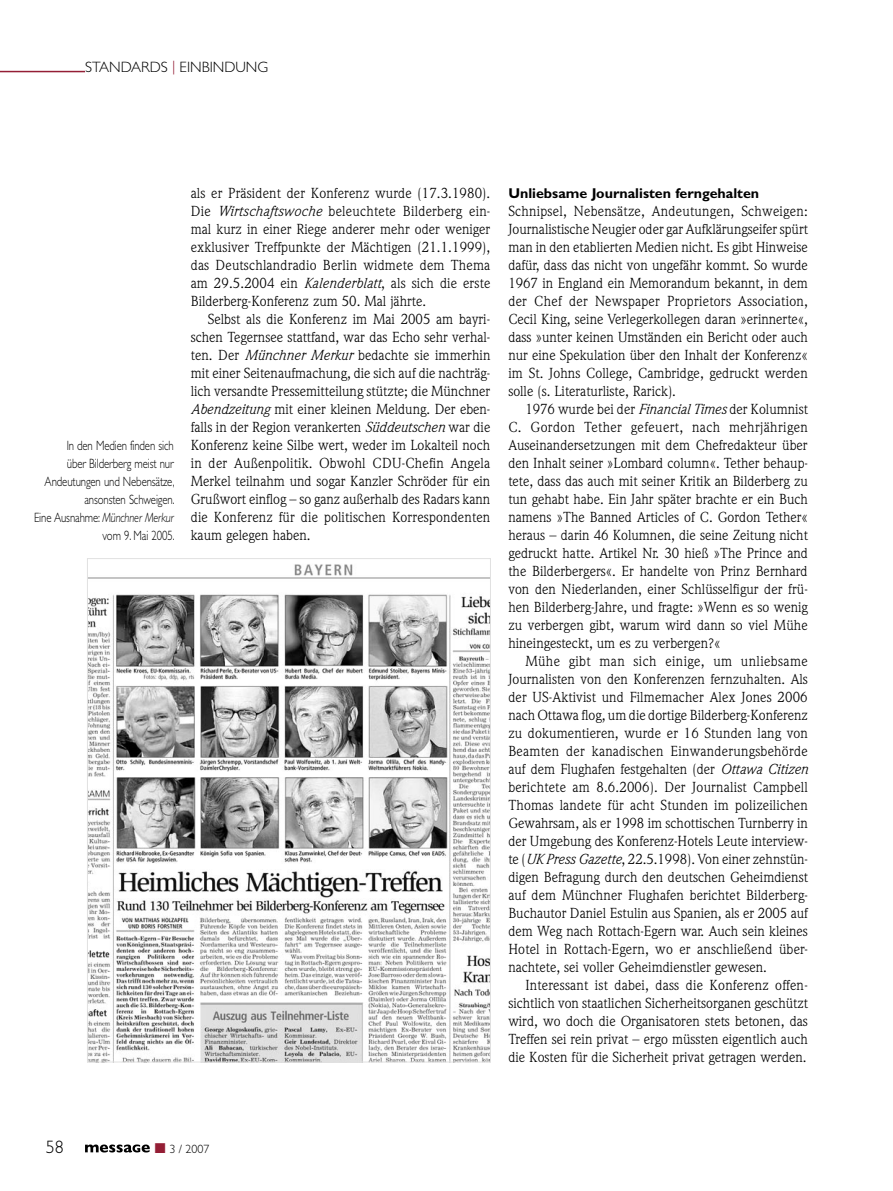
<style>
.page{position:relative;width:893px;height:1191px;background:#fff}
.page>*{position:absolute;margin:0;border:0;box-sizing:border-box;transform-origin:0 0}
.t1{font:300 18px "Gill Sans";color:#000}
.t2{font:300 15px "Gill Sans";color:#000}
._1_Lauftext{font:14.25px/18px "Weidemann";color:#000;text-align:justify}
._1_Lauftext_nach_Überschrift{font:14.25px/18px "Weidemann";color:#000;text-align:justify}
._1_Lauftext-Überschrift{font:700 14.25px "Gill Sans";color:#000}
.Bildunterschrift_links{font:300 13.5px/18px "Gill Sans";letter-spacing:-.01em;color:#000;text-align:right;scale:.8 1}
.t3{font:300 12px "Gill Sans";color:#000}
.s1{color:#941e35}
.s2{font-style:italic}
</style>
<div class="page">
<hr style="left:0;top:71px;width:85px;height:1px;background:#941e35">
<svg style="left:85px;top:1144px;width:65px;height:8px"></svg>
<img style="left:89px;top:564px;width:400px;height:496px">
<p class="t2" style="left:85px;top:59px;width:185px">STANDARDS <span class="s1">|</span> EINBINDUNG</p>
<p class="Bildunterschrift_links" style="left:34px;top:436px;width:177px">In den Medien finden sich<br>über Bilderberg meist nur<br>Andeutungen und Nebensätze, ansonsten Schweigen.<br>Eine Ausnahme: <span class="s2">Münchner Merkur </span>vom 9. Mai 2005.</p>
<p class="_1_Lauftext" style="left:191px;top:184px;width:301px">als er Präsident der Konferenz wurde (17.3.1980).<br>Die <span class="s2">Wirtschaftswoche</span> beleuchtete Bilderberg ein&shy;mal kurz in einer Riege anderer mehr oder weniger exklusiver Treffpunkte der Mächtigen (21.1.1999), das Deutschlandradio Berlin widmete dem Thema am 29.5.2004 ein <span class="s2">Kalenderblatt</span>, als sich die erste Bilderberg-Konferenz zum 50. Mal jährte.</p>
<p class="_1_Lauftext" style="left:191px;top:310px;width:301px;text-indent:17px">Selbst als die Konferenz im Mai 2005 am bayri&shy;schen Tegernsee stattfand, war das Echo sehr verhal&shy;ten. Der <span class="s2">Münchner Merkur</span> bedachte sie immerhin mit einer Seitenaufmachung, die sich auf die nachträg&shy;lich versandte Pressemitteilung stützte; die Münchner <span class="s2">Abendzeitung</span> mit einer kleinen Meldung. Der eben&shy;falls in der Region verankerten <span class="s2">Süddeutschen</span> war die Konferenz keine Silbe wert, weder im Lokalteil noch in der Außenpolitik. Obwohl CDU-Chefin Angela Merkel teilnahm und sogar Kanzler Schröder für ein Grußwort einflog – so ganz außerhalb des Radars kann die Konferenz für die politischen Korrespondenten kaum gelegen haben.</p>
<p class="_1_Lauftext-Überschrift" style="left:508px;top:185px;width:252px">Unliebsame Journalisten ferngehalten</p>
<p class="_1_Lauftext_nach_Überschrift" style="left:508px;top:202px;width:301px">Schnipsel, Nebensätze, Andeutungen, Schweigen:<br>Journalistische Neugier oder gar Aufklärungseifer spürt man in den etablierten Medien nicht. Es gibt Hinweise dafür, dass das nicht von ungefähr kommt. So wurde 1967 in England ein Memorandum bekannt, in dem der Chef der Newspaper Proprietors Association, Cecil King, seine Verlegerkollegen daran »erinnerte«, dass »unter keinen Umständen ein Bericht oder auch nur eine Spekulation über den Inhalt der Konferenz« im St. Johns College, Cambridge, gedruckt werden solle (s. Literaturliste, Rarick).</p>
<p class="_1_Lauftext" style="left:508px;top:400px;width:301px;text-indent:17px">1976 wurde bei der <span class="s2">Financial Times</span> der Kolumnist C. Gordon Tether gefeuert, nach mehrjährigen Auseinandersetzungen mit dem Chefredakteur über den Inhalt seiner »Lombard column«. Tether behaup&shy;tete, dass das auch mit seiner Kritik an Bilderberg zu tun gehabt habe. Ein Jahr später brachte er ein Buch namens »The Banned Articles of C. Gordon Tether« heraus – darin 46 Kolumnen, die seine Zeitung nicht gedruckt hatte. Artikel Nr. 30 hieß »The Prince and the Bilderbergers«. Er handelte von Prinz Bernhard von den Niederlanden, einer Schlüsselfigur der frü&shy;hen Bilderberg-Jahre, und fragte: »Wenn es so wenig zu verbergen gibt, warum wird dann so viel Mühe hineingesteckt, um es zu verbergen?«</p>
<p class="_1_Lauftext" style="left:508px;top:652px;width:301px;text-indent:17px">Mühe gibt man sich einige, um unliebsame Journalisten von den Konferenzen fernzuhalten. Als der US-Aktivist und Filmemacher Alex Jones 2006 nach Ottawa flog, um die dortige Bilderberg-Konferenz zu dokumentieren, wurde er 16 Stunden lang von Beamten der kanadischen Einwanderungsbehörde auf dem Flughafen festgehalten (der <span class="s2">Ottawa Citizen </span>berichtete am 8.6.2006). Der Journalist Campbell Thomas landete für acht Stunden im polizeilichen Gewahrsam, als er 1998 im schottischen Turnberry in der Umgebung des Konferenz-Hotels Leute interview&shy;te (<span class="s2">UK Press Gazette</span>, 22.5.1998). Von einer zehnstün&shy;digen Befragung durch den deutschen Geheimdienst auf dem Münchner Flughafen berichtet Bilderberg-Buchautor Daniel Estulin aus Spanien, als er 2005 auf dem Weg nach Rottach-Egern war. Auch sein kleines Hotel in Rottach-Egern, wo er anschließend über&shy;nachtete, sei voller Geheimdienstler gewesen.</p>
<p class="_1_Lauftext" style="left:508px;top:976px;width:301px;text-indent:17px">Interessant ist dabei, dass die Konferenz offen&shy;sichtlich von staatlichen Sicherheitsorganen geschützt wird, wo doch die Organisatoren stets betonen, das Treffen sei rein privat – ergo müssten eigentlich auch die Kosten für die Sicherheit privat getragen werden.</p>
<p class="t1" style="left:46px;top:1136px;width:19px">58</p>
<p class="t3" style="left:155px;top:1142px;width:56px"><span class="s1">■</span> 3 / 2007</p>
</div>
